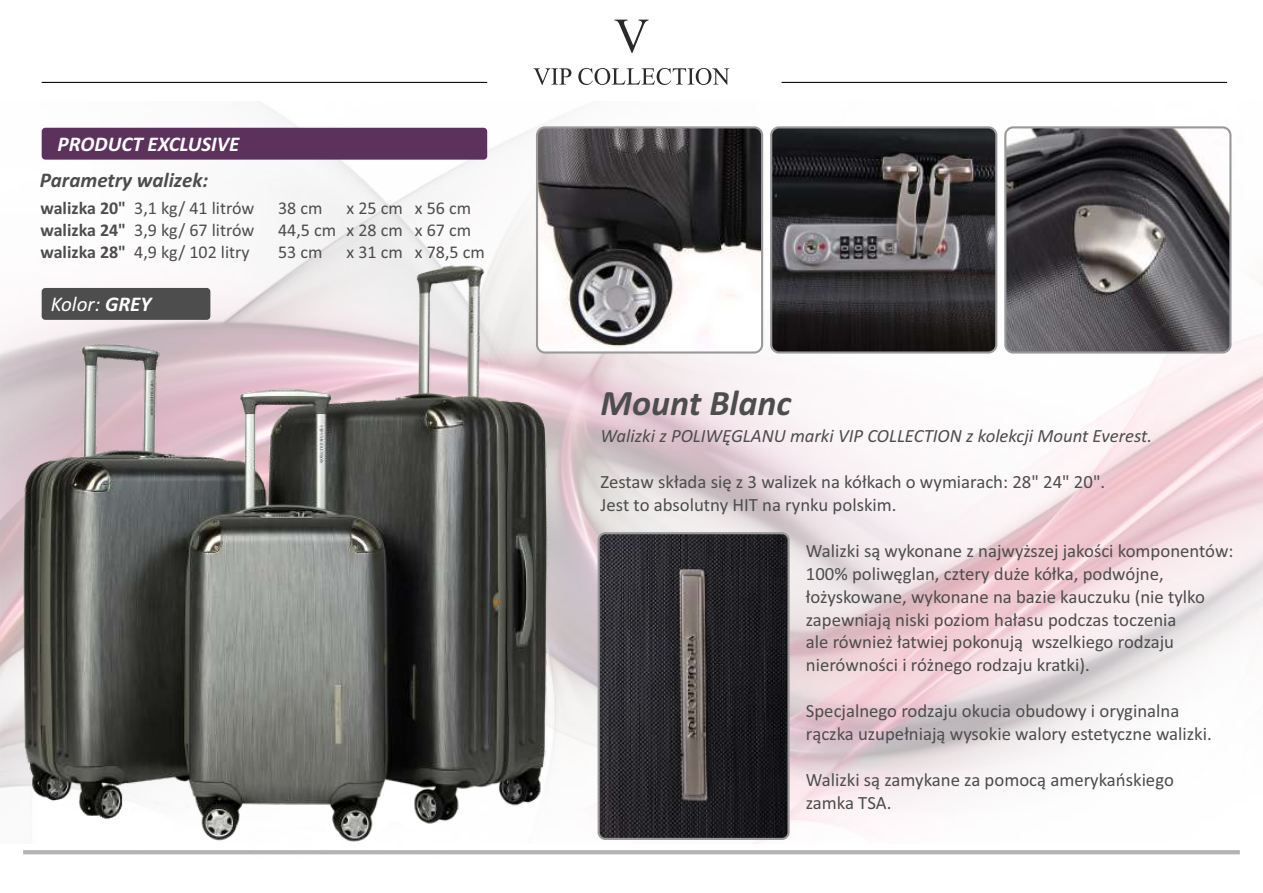
<style>
.page{position:relative;width:1263px;height:893px;background:#fff}
.page>*{position:absolute;margin:0;border:0;box-sizing:border-box;transform-origin:0 0}
.t1{font:italic 700 36px "Calibri";color:#4d4d4d}
.t2{font:italic 700 21px "Calibri";color:#4d4d4d}
.t3{font:italic 700 21px "Calibri";color:#fff}
.t4{font:italic 21px "Calibri";color:#fff}
.t5{font:18.75px/23px "Calibri";color:#4d4d4d}
.t6{font:italic 18.75px "Calibri";color:#4d4d4d}
.t7{font:18px "Calibri";color:#4d4d4d}
.s1{font-weight:700}
</style>
<div class="page">
<img style="left:0;top:103px;width:1263px;height:740px">
<div style="left:42px;top:128px;width:445px;height:32px;background:#5c315c;border-radius:4px"></div>
<hr style="left:23px;top:850px;width:1217px;height:4px;background:#b3b3b3">
<svg style="left:533px;top:20px;width:197px;height:65px"></svg>
<hr style="left:781px;top:82px;width:446px;height:1px;background:#000">
<img style="left:1005px;top:127px;width:225px;height:225px;border-radius:8px">
<div style="left:1004px;top:126px;width:227px;height:228px;border:2px solid #999;border-radius:8px"></div>
<img style="left:771px;top:127px;width:225px;height:225px;border-radius:8px">
<div style="left:770px;top:126px;width:227px;height:228px;border:2px solid #999;border-radius:8px"></div>
<img style="left:537px;top:127px;width:225px;height:225px;border-radius:8px">
<div style="left:536px;top:126px;width:227px;height:228px;border:2px solid #999;border-radius:8px"></div>
<hr style="left:42px;top:82px;width:445px;height:1px;background:#000">
<img style="left:15px;top:239px;width:537px;height:616px">
<img style="left:599px;top:533px;width:189px;height:306px;border-radius:7px">
<div style="left:598px;top:532px;width:192px;height:308px;border:2px solid #999;border-radius:7px"></div>
<div style="left:42px;top:288px;width:168px;height:32px;background:#4d4d4d;border-radius:4px"></div>
<p class="t3" style="left:58px;top:135px;width:183px">PRODUCT EXCLUSIVE</p>
<p class="t2" style="left:40px;top:171px;width:170px">Parametry walizek:</p>
<p class="t7" style="left:41px;top:200px;width:215px"><span class="s1">walizka 20"</span> 3,1 kg/ 41 litrów</p>
<p class="t7" style="left:278px;top:200px;width:46px">38 cm</p>
<p class="t7" style="left:347px;top:200px;width:126px">x 25 cm x 56 cm</p>
<p class="t7" style="left:41px;top:222px;width:215px"><span class="s1">walizka 24"</span> 3,9 kg/ 67 litrów</p>
<p class="t7" style="left:278px;top:222px;width:194px">44,5 cm x 28 cm x 67 cm</p>
<p class="t7" style="left:41px;top:244px;width:211px"><span class="s1">walizka 28"</span> 4,9 kg/ 102 litry</p>
<p class="t7" style="left:278px;top:244px;width:46px">53 cm</p>
<p class="t7" style="left:347px;top:244px;width:140px">x 31 cm x 78,5 cm</p>
<p class="t4" style="left:51px;top:295px;width:102px">Kolor: <span class="s1">GREY</span></p>
<h1 class="t1" style="left:601px;top:388px;width:192px">Mount Blanc</h1>
<p class="t6" style="left:601px;top:428px;width:553px">Walizki z POLIWĘGLANU marki VIP COLLECTION z kolekcji Mount Everest.</p>
<p class="t5" style="left:601px;top:472px;width:506px">Zestaw składa się z 3 walizek na kółkach o wymiarach: 28" 24" 20".<br>Jest to absolutny HIT na rynku polskim.</p>
<p class="t5" style="left:806px;top:541px;width:429px">Walizki są wykonane z najwyższej jakości komponentów:<br>100% poliwęglan, cztery duże kółka, podwójne, łożyskowane, wykonane na bazie kauczuku (nie tylko zapewniają niski poziom hałasu podczas toczenia<br>ale również łatwiej pokonują wszelkiego rodzaju nierówności i różnego rodzaju kratki).</p>
<p class="t5" style="left:806px;top:701px;width:407px">Specjalnego rodzaju okucia obudowy i oryginalna rączka uzupełniają wysokie walory estetyczne walizki.</p>
<p class="t5" style="left:806px;top:770px;width:370px">Walizki są zamykane za pomocą amerykańskiego zamka TSA.</p>
</div>
